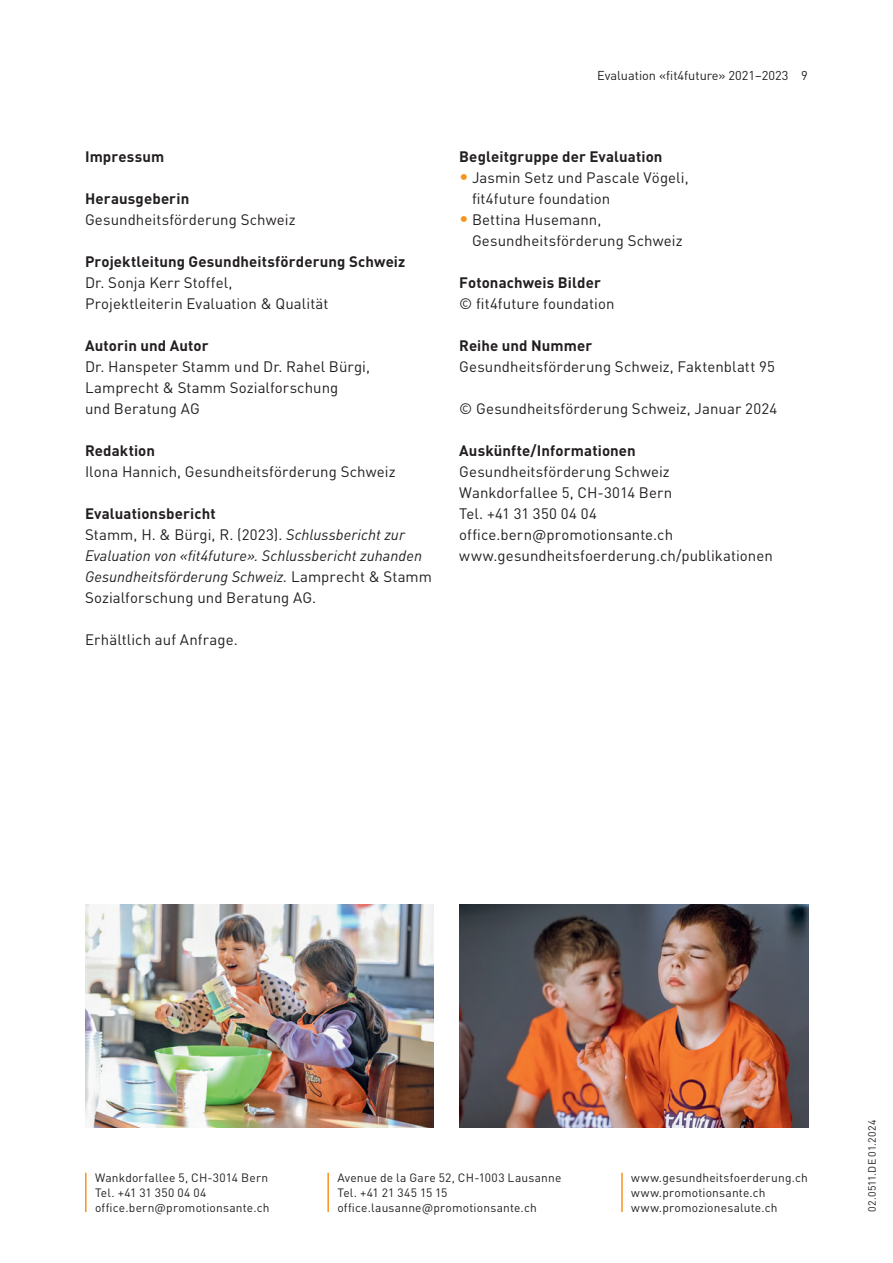
<style>
.page{position:relative;width:893px;height:1263px;background:#fff}
.page>*{position:absolute;margin:0;border:0;box-sizing:border-box;transform-origin:0 0}
.t1{font:15px/21px "DIN Pro";letter-spacing:.005em;color:#231f20}
.t2{font:italic 15px/21px "DIN Pro";letter-spacing:.005em;color:#231f20}
.t3{font:700 15px "DIN Pro";letter-spacing:.01em;color:#231f20}
.t4{font:12.75px "DIN Pro";color:#231f20}
.t5{font:12px/15px "DIN Pro";letter-spacing:.015em;color:#231f20}
.t6{font:10.5px "DIN Pro";letter-spacing:.035em;color:#231f20}
.s1{font-weight:700;font-style:normal}
.s2{font-style:normal}
.s3{font-size:18px;color:#f7931d}
</style>
<div class="page">
<hr style="left:85px;top:1173px;width:2px;height:39px;background:#f7931d">
<hr style="left:327px;top:1173px;width:2px;height:39px;background:#f7931d">
<hr style="left:621px;top:1173px;width:2px;height:39px;background:#f7931d">
<img style="left:459px;top:904px;width:349px;height:224px">
<img style="left:85px;top:904px;width:349px;height:224px">
<p class="t4" style="left:597px;top:66px;width:212px">Evaluation «fit4future» 2021–2023 9</p>
<p class="t3" style="left:85px;top:146px;width:81px">Impressum</p>
<p class="t3" style="left:85px;top:188px;width:106px">Herausgeberin</p>
<p class="t1" style="left:85px;top:208px;width:212px">Gesundheitsförderung Schweiz</p>
<p class="t3" style="left:85px;top:251px;width:322px">Projektleitung Gesundheitsförderung Schweiz</p>
<p class="t1" style="left:85px;top:271px;width:245px">Dr. Sonja Kerr Stoffel,<br>Projektleiterin Evaluation &amp; Qualität</p>
<p class="t3" style="left:85px;top:335px;width:125px">Autorin und Autor</p>
<p class="t1" style="left:85px;top:355px;width:287px">Dr. Hanspeter Stamm und Dr. Rahel Bürgi,<br>Lamprecht &amp; Stamm Sozialforschung<br>und Beratung AG</p>
<p class="t3" style="left:85px;top:440px;width:72px">Redaktion</p>
<p class="t1" style="left:85px;top:460px;width:312px">Ilona Hannich, Gesundheitsförderung Schweiz</p>
<p class="t2" style="left:85px;top:503px;width:348px"><span class="s1">Evaluationsbericht<br></span><span class="s2">Stamm, H. &amp; Bürgi, R. (2023).</span> Schlussbericht zur Evaluation von «fit4future». Schlussbericht zuhanden Gesundheitsförderung Schweiz. <span class="s2">Lamprecht &amp; Stamm Sozialforschung und Beratung AG.</span></p>
<p class="t1" style="left:85px;top:628px;width:154px">Erhältlich auf Anfrage.</p>
<p class="t3" style="left:459px;top:146px;width:205px">Begleitgruppe der Evaluation</p>
<p class="t1" style="left:472px;top:166px;width:218px;text-indent:-13px"><span class="s3">•</span> Jasmin Setz und Pascale Vögeli, fit4future foundation</p>
<p class="t1" style="left:472px;top:208px;width:212px;text-indent:-13px"><span class="s3">•</span> Bettina Husemann,<br>Gesundheitsförderung Schweiz</p>
<p class="t3" style="left:459px;top:272px;width:143px">Fotonachweis Bilder</p>
<p class="t1" style="left:459px;top:292px;width:157px">© fit4future foundation</p>
<p class="t3" style="left:459px;top:335px;width:135px">Reihe und Nummer</p>
<p class="t1" style="left:459px;top:355px;width:317px">Gesundheitsförderung Schweiz, Faktenblatt 95</p>
<p class="t1" style="left:459px;top:397px;width:320px">© Gesundheitsförderung Schweiz, Januar 2024</p>
<p class="t3" style="left:459px;top:440px;width:178px">Auskünfte/Informationen</p>
<p class="t1" style="left:459px;top:460px;width:315px">Gesundheitsförderung Schweiz<br>Wankdorfallee 5, CH-3014 Bern<br>Tel. +41 31 350 04 04 office.bern@promotionsante.ch www.gesundheitsfoerderung.ch/publikationen</p>
<p class="t5" style="left:95px;top:1169px;width:176px">Wankdorfallee 5, CH-3014 Bern<br>Tel. +41 31 350 04 04 office.bern@promotionsante.ch</p>
<p class="t5" style="left:337px;top:1169px;width:226px">Avenue de la Gare 52, CH-1003 Lausanne<br>Tel. +41 21 345 15 15 office.lausanne@promotionsante.ch</p>
<p class="t5" style="left:631px;top:1169px;width:178px">www.gesundheitsfoerderung.ch www.promotionsante.ch www.promozionesalute.ch</p>
<p class="t6" style="left:865px;top:1212px;width:94px;rotate:-90deg">02.0511.DE 01.2024</p>
</div>
